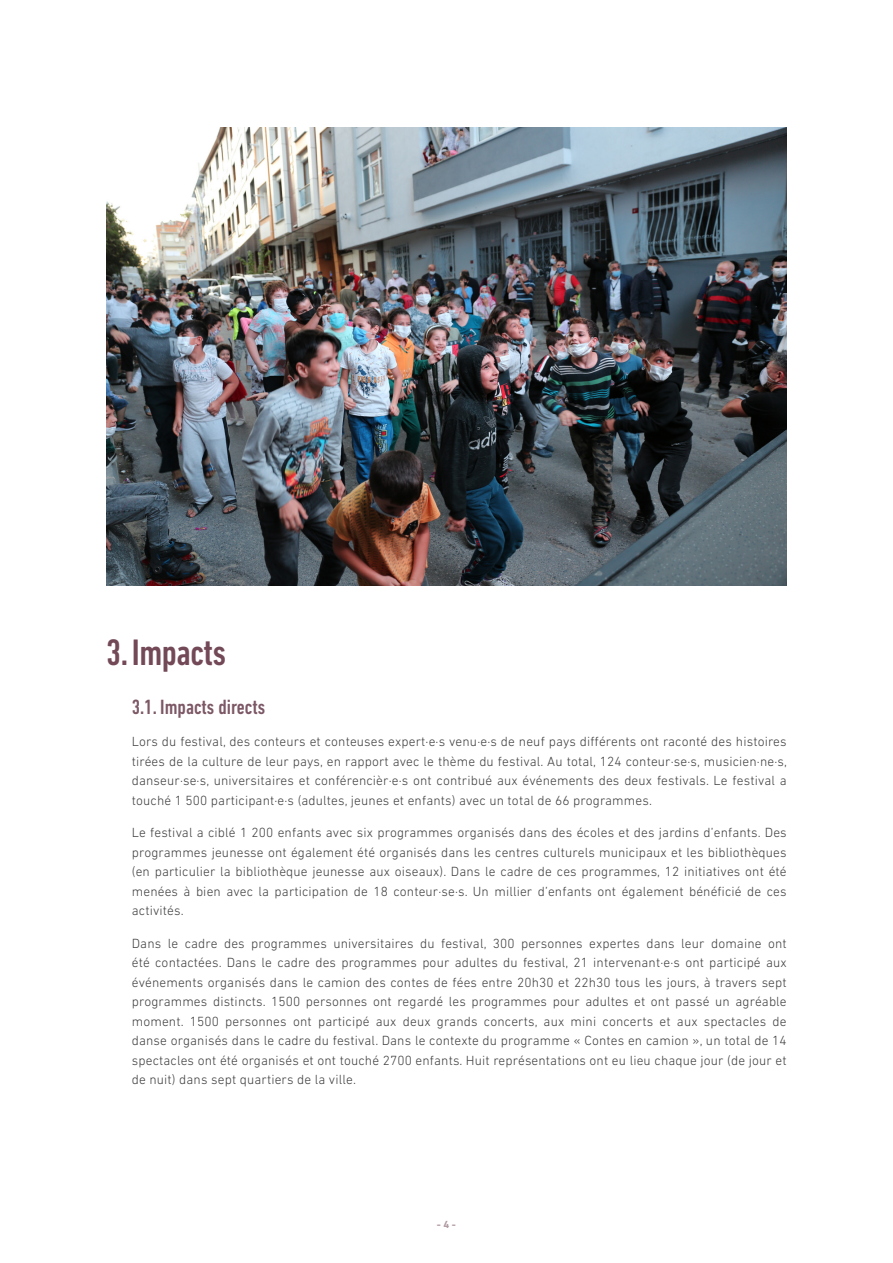
<style>
.page{position:relative;width:893px;height:1263px;background:#fff}
.page>*{position:absolute;margin:0;border:0;box-sizing:border-box;transform-origin:0 0}
.TITULAR_1{font:500 condensed 37.5px "DIN Next LT Pro";letter-spacing:-.01em;color:#734958}
.Titular_1_1{font:500 condensed 21px "DIN Next LT Pro";color:#7c5765}
.Text_Base{font:300 13.5px/19.5px "DIN Next LT Pro";letter-spacing:.01em;color:#3e3e3f;text-align:justify}
.num_pg{font:700 10.5px "DIN Next LT Pro";color:#b19aa2}
</style>
<div class="page">
<img style="left:106px;top:128px;width:681px;height:457px">
<p class="TITULAR_1" style="left:106px;top:631px;width:121px">3.Impacts</p>
<p class="Titular_1_1" style="left:132px;top:695px;width:135px">3.1. Impacts directs</p>
<p class="Text_Base" style="left:132px;top:732px;width:657px">Lors du festival, des conteurs et conteuses expert·e·s venu·e·s de neuf pays différents ont raconté des histoires tirées de la culture de leur pays, en rapport avec le thème du festival. Au total, 124 conteur·se·s, musicien·ne·s, danseur·se·s, universitaires et conférencièr·e·s ont contribué aux événements des deux festivals. Le festival a touché 1 500 participant·e·s (adultes, jeunes et enfants) avec un total de 66 programmes.</p>
<p class="Text_Base" style="left:132px;top:823px;width:656px">Le festival a ciblé 1 200 enfants avec six programmes organisés dans des écoles et des jardins d’enfants. Des programmes jeunesse ont également été organisés dans les centres culturels municipaux et les bibliothèques (en particulier la bibliothèque jeunesse aux oiseaux). Dans le cadre de ces programmes, 12 initiatives ont été menées à bien avec la participation de 18 conteur·se·s. Un millier d’enfants ont également bénéficié de ces activités.</p>
<p class="Text_Base" style="left:132px;top:933px;width:656px">Dans le cadre des programmes universitaires du festival, 300 personnes expertes dans leur domaine ont été contactées. Dans le cadre des programmes pour adultes du festival, 21 intervenant·e·s ont participé aux événements organisés dans le camion des contes de fées entre 20h30 et 22h30 tous les jours, à travers sept programmes distincts. 1500 personnes ont regardé les programmes pour adultes et ont passé un agréable moment. 1500 personnes ont participé aux deux grands concerts, aux mini concerts et aux spectacles de danse organisés dans le cadre du festival. Dans le contexte du programme « Contes en camion », un total de 14 spectacles ont été organisés et ont touché 2700 enfants. Huit représentations ont eu lieu chaque jour (de jour et de nuit) dans sept quartiers de la ville.</p>
<p class="num_pg" style="left:437px;top:1218px;width:21px">- 4 -</p>
</div>
